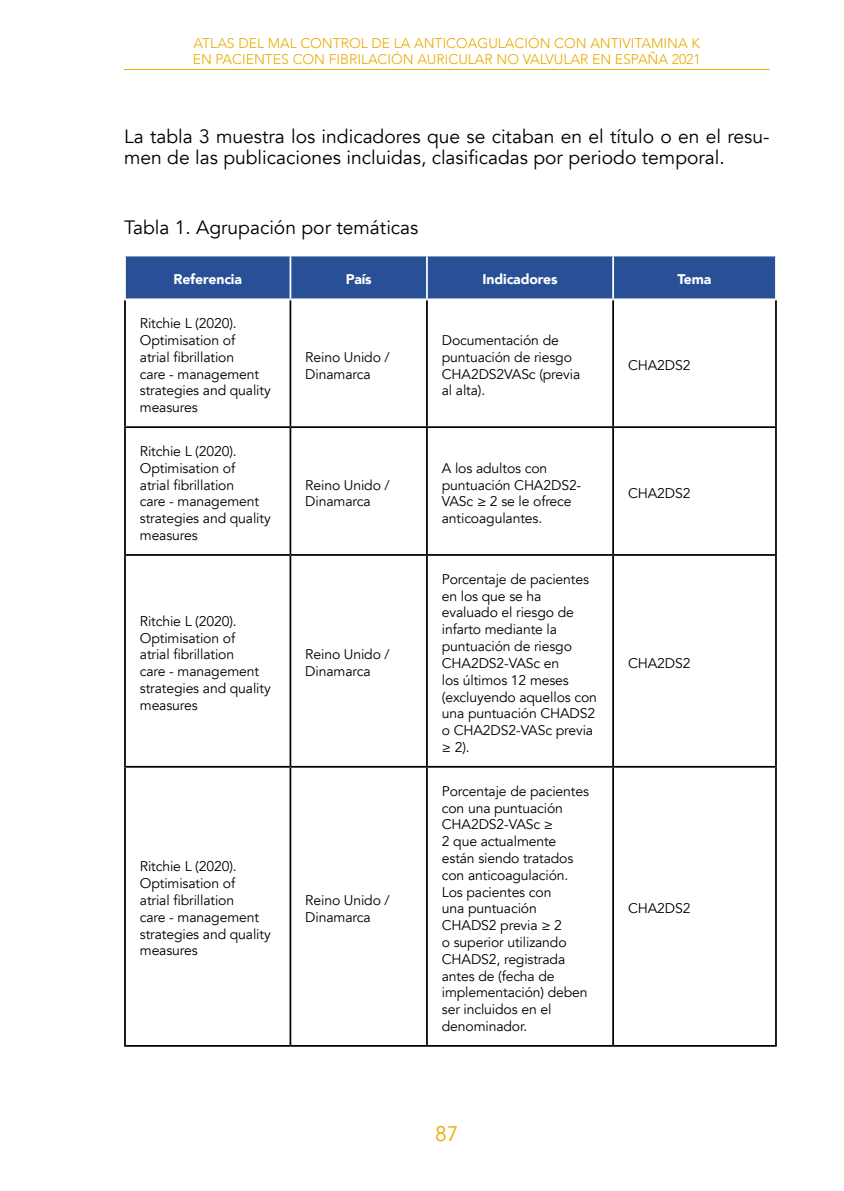
<style>
.page{position:relative;width:844px;height:1191px;background:#fff}
.page>*{position:absolute;margin:0;border:0;box-sizing:border-box;transform-origin:0 0}
.t1{font:21px "Avenir";color:#e8ac02}
.t2{font:19.25px/20.8px "Avenir";color:#000}
.t3{font:14px/16.8px "Avenir";letter-spacing:-.01em;color:#000}
.t4{font:300 14px/16.8px "Avenir";color:#e8ac02}
.t5{font:900 14px "Avenir";letter-spacing:-.01em;color:#fff}
</style>
<div class="page">
<hr style="left:124px;top:69px;width:645px;height:1px;background:#e8ac02">
<div style="left:126px;top:256px;width:648px;height:42px;background:#295097"></div>
<hr style="left:124px;top:300px;width:2px;height:126px;background:#000">
<hr style="left:289px;top:300px;width:2px;height:126px;background:#000">
<hr style="left:426px;top:300px;width:1px;height:126px;background:#000">
<hr style="left:612px;top:300px;width:2px;height:126px;background:#000">
<hr style="left:774px;top:300px;width:2px;height:126px;background:#000">
<hr style="left:124px;top:426px;width:166px;height:2px;background:#000">
<hr style="left:124px;top:428px;width:2px;height:126px;background:#000">
<hr style="left:290px;top:426px;width:137px;height:2px;background:#000">
<hr style="left:289px;top:428px;width:2px;height:126px;background:#000">
<hr style="left:427px;top:426px;width:186px;height:2px;background:#000">
<hr style="left:426px;top:428px;width:1px;height:126px;background:#000">
<hr style="left:613px;top:426px;width:163px;height:2px;background:#000">
<hr style="left:612px;top:428px;width:2px;height:126px;background:#000">
<hr style="left:774px;top:428px;width:2px;height:126px;background:#000">
<hr style="left:124px;top:554px;width:166px;height:2px;background:#000">
<hr style="left:124px;top:556px;width:2px;height:210px;background:#000">
<hr style="left:290px;top:554px;width:137px;height:2px;background:#000">
<hr style="left:289px;top:556px;width:2px;height:210px;background:#000">
<hr style="left:427px;top:554px;width:186px;height:2px;background:#000">
<hr style="left:426px;top:556px;width:1px;height:210px;background:#000">
<hr style="left:613px;top:554px;width:163px;height:2px;background:#000">
<hr style="left:612px;top:556px;width:2px;height:210px;background:#000">
<hr style="left:774px;top:556px;width:2px;height:210px;background:#000">
<hr style="left:124px;top:766px;width:166px;height:1px;background:#000">
<hr style="left:124px;top:767px;width:2px;height:278px;background:#000">
<hr style="left:290px;top:766px;width:137px;height:1px;background:#000">
<hr style="left:289px;top:767px;width:2px;height:278px;background:#000">
<hr style="left:427px;top:766px;width:186px;height:1px;background:#000">
<hr style="left:426px;top:767px;width:1px;height:278px;background:#000">
<hr style="left:613px;top:766px;width:163px;height:1px;background:#000">
<hr style="left:612px;top:767px;width:2px;height:278px;background:#000">
<hr style="left:774px;top:767px;width:2px;height:278px;background:#000">
<hr style="left:124px;top:1045px;width:166px;height:1px;background:#000">
<hr style="left:290px;top:1045px;width:137px;height:1px;background:#000">
<hr style="left:427px;top:1045px;width:186px;height:1px;background:#000">
<hr style="left:613px;top:1045px;width:163px;height:1px;background:#000">
<hr style="left:289px;top:256px;width:2px;height:42px;background:#fff">
<hr style="left:426px;top:256px;width:1px;height:42px;background:#fff">
<hr style="left:612px;top:256px;width:2px;height:42px;background:#fff">
<p class="t4" style="left:193px;top:34px;width:509px">ATLAS DEL MAL CONTROL DE LA ANTICOAGULACIÓN CON ANTIVITAMINA K<br>EN PACIENTES CON FIBRILACIÓN AURICULAR NO VALVULAR EN ESPAÑA 2021</p>
<h2 class="t2" style="left:124px;top:127px;width:646px">La tabla 3 muestra los indicadores que se citaban en el título o en el resu&shy;men de las publicaciones incluidas, clasificadas por periodo temporal.</h2>
<h2 class="t2" style="left:124px;top:217px;width:296px">Tabla 1. Agrupación por temáticas</h2>
<p class="t5" style="left:173px;top:267px;width:70px">Referencia</p>
<p class="t5" style="left:345px;top:267px;width:28px">País</p>
<p class="t5" style="left:482px;top:267px;width:76px">Indicadores</p>
<p class="t5" style="left:677px;top:267px;width:35px">Tema</p>
<p class="t3" style="left:140px;top:315px;width:132px">Ritchie L (2020).<br>Optimisation of<br>atrial fibrillation<br>care - management strategies and quality measures</p>
<p class="t3" style="left:441px;top:332px;width:140px">Documentación de puntuación de riesgo<br>CHA2DS2VASc (previa al alta).</p>
<p class="t3" style="left:305px;top:349px;width:86px">Reino Unido /<br>Dinamarca</p>
<p class="t3" style="left:628px;top:357px;width:64px">CHA2DS2</p>
<p class="t3" style="left:140px;top:443px;width:132px">Ritchie L (2020).<br>Optimisation of<br>atrial fibrillation<br>care - management strategies and quality measures</p>
<p class="t3" style="left:140px;top:613px;width:132px">Ritchie L (2020).<br>Optimisation of<br>atrial fibrillation<br>care - management strategies and quality measures</p>
<p class="t3" style="left:305px;top:477px;width:86px">Reino Unido /<br>Dinamarca</p>
<p class="t3" style="left:305px;top:646px;width:86px">Reino Unido /<br>Dinamarca</p>
<p class="t3" style="left:140px;top:858px;width:132px">Ritchie L (2020).<br>Optimisation of<br>atrial fibrillation<br>care - management strategies and quality measures</p>
<p class="t3" style="left:305px;top:892px;width:86px">Reino Unido /<br>Dinamarca</p>
<p class="t3" style="left:441px;top:460px;width:141px">A los adultos con puntuación CHA2DS2-<br>VASc ≥ 2 se le ofrece anticoagulantes.</p>
<p class="t3" style="left:441px;top:571px;width:157px">Porcentaje de pacientes en los que se ha evaluado el riesgo de infarto mediante la puntuación de riesgo<br>CHA2DS2-VASc en<br>los últimos 12 meses (excluyendo aquellos con una puntuación CHADS2 o CHA2DS2-VASc previa ≥ 2).</p>
<p class="t3" style="left:441px;top:782px;width:149px">Porcentaje de pacientes con una puntuación<br>CHA2DS2-VASc ≥<br>2 que actualmente están siendo tratados con anticoagulación.<br>Los pacientes con<br>una puntuación<br>CHADS2 previa ≥ 2<br>o superior utilizando<br>CHADS2, registrada antes de (fecha de implementación) deben ser incluidos en el denominador.</p>
<p class="t3" style="left:628px;top:485px;width:64px">CHA2DS2</p>
<p class="t3" style="left:628px;top:655px;width:64px">CHA2DS2</p>
<p class="t3" style="left:628px;top:900px;width:64px">CHA2DS2</p>
<h1 class="t1" style="left:435px;top:1121px;width:25px">87</h1>
</div>
